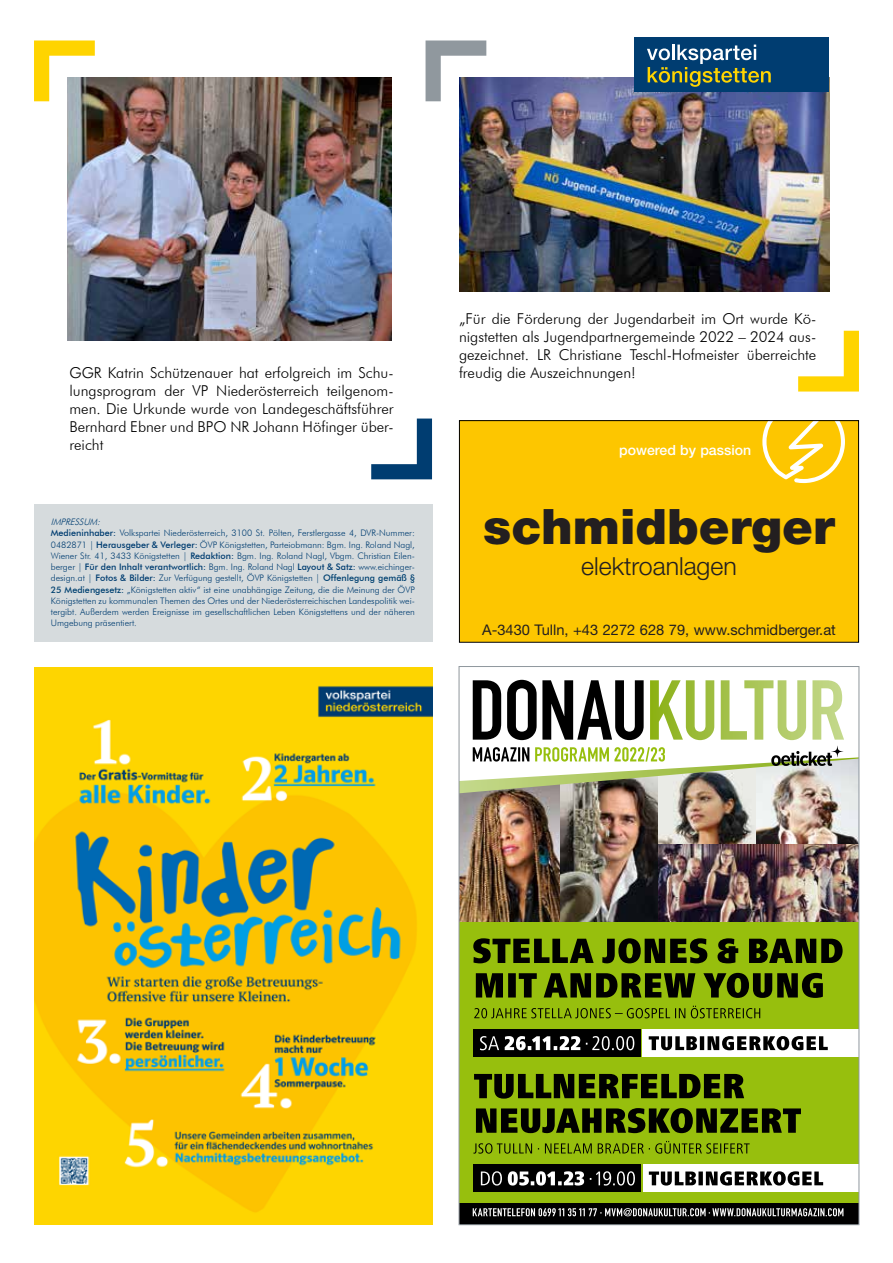
<style>
.page{position:relative;width:893px;height:1263px;background:#fff}
.page>*{position:absolute;margin:0;border:0;box-sizing:border-box;transform-origin:0 0}
.t1{font:900 48.9px "Helvetica Neue";color:#231f20}
.t2{font:300 24.9px "Helvetica Neue";color:#231f20}
.t3{font:300 15px/18px "Futura BT";color:#000;text-align:justify}
.t4{font:14.7px "Helvetica Neue";color:#231f20}
.t5{font:500 14.1px "Helvetica Neue";color:#fff}
.t6{font:300 9px/11.2px "Futura BT";color:#003d71}
.s1{font-style:italic}
.s2{font-weight:500}
.s3{font-weight:500;color:#004171}
</style>
<div class="page">
<img style="left:34px;top:668px;width:398px;height:557px">
<div style="left:459px;top:701px;width:400px;height:524px;background:#97bf0d"></div>
<div style="left:459px;top:1203px;width:400px;height:22px;background:#000"></div>
<svg style="left:473px;top:1208px;width:370px;height:8px"></svg>
<img style="left:461px;top:793px;width:99px;height:128px">
<img style="left:560px;top:793px;width:98px;height:128px">
<img style="left:658px;top:793px;width:98px;height:52px">
<img style="left:756px;top:793px;width:101px;height:52px">
<svg style="left:474px;top:1006px;width:286px;height:12px"></svg>
<svg style="left:476px;top:973px;width:347px;height:25px"></svg>
<svg style="left:473px;top:938px;width:370px;height:25px"></svg>
<div style="left:473px;top:1030px;width:168px;height:27px;background:#000"></div>
<div style="left:643px;top:1030px;width:216px;height:27px;background:#fff"></div>
<svg style="left:480px;top:1036px;width:154px;height:14px"></svg>
<svg style="left:649px;top:1036px;width:179px;height:14px"></svg>
<div style="left:643px;top:1165px;width:216px;height:27px;background:#fff"></div>
<svg style="left:476px;top:1108px;width:325px;height:25px"></svg>
<svg style="left:474px;top:1074px;width:270px;height:24px"></svg>
<svg style="left:649px;top:1171px;width:174px;height:14px"></svg>
<div style="left:473px;top:1165px;width:168px;height:27px;background:#000"></div>
<svg style="left:481px;top:1171px;width:154px;height:14px"></svg>
<svg style="left:473px;top:1141px;width:277px;height:13px"></svg>
<img style="left:461px;top:781px;width:396px;height:12px">
<svg style="left:461px;top:679px;width:396px;height:102px;background:#e9eddf"></svg>
<svg style="left:650px;top:680px;width:194px;height:60px"></svg>
<svg style="left:473px;top:680px;width:171px;height:60px"></svg>
<svg style="left:535px;top:747px;width:130px;height:14px"></svg>
<svg style="left:473px;top:747px;width:56px;height:14px"></svg>
<svg style="left:771px;top:746px;width:72px;height:20px"></svg>
<img style="left:658px;top:845px;width:199px;height:76px">
<div style="left:459px;top:421px;width:400px;height:221px;background:#fdc600"></div>
<svg style="left:762px;top:422px;width:83px;height:61px"></svg>
<div style="left:459px;top:420px;width:400px;height:223px;border:1px solid #000"></div>
<div style="left:34px;top:505px;width:398px;height:137px;background:#d2d7da"></div>
<svg style="left:371px;top:418px;width:61px;height:61px"></svg>
<svg style="left:798px;top:331px;width:61px;height:61px"></svg>
<svg style="left:34px;top:41px;width:61px;height:60px"></svg>
<svg style="left:426px;top:41px;width:60px;height:60px"></svg>
<img style="left:68px;top:78px;width:324px;height:262px">
<img style="left:459px;top:78px;width:370px;height:213px">
<div style="left:634px;top:37px;width:195px;height:55px;background:#003d71"></div>
<svg style="left:647px;top:45px;width:124px;height:42px"></svg>
<h3 class="t3" style="left:69px;top:364px;width:326px">GGR Katrin Schützenauer hat erfolgreich im Schu&shy;lungsprogram der VP Niederösterreich teilgenom&shy;men. Die Urkunde wurde von Landegeschäftsführer Bernhard Ebner und BPO NR Johann Höfinger über&shy;reicht</h3>
<p class="t6" style="left:51px;top:516px;width:366px"><span class="s1">IMPRESSUM:<br></span><span class="s2">Medieninhaber:</span> Volkspartei Niederösterreich, 3100 St. Pölten, Ferstlergasse 4, DVR-Nummer:<br>0482871 | <span class="s2">Herausgeber &amp; Verleger:</span> ÖVP Königstetten, Parteiobmann: Bgm. Ing. Roland Nagl, Wiener Str. 41, 3433 Königstetten | <span class="s2">Redaktion:</span> Bgm. Ing. Roland Nagl, Vbgm. Christian Eilen&shy;berger | <span class="s2">Für den Inhalt verantwortlich:</span> Bgm. Ing. Roland Nagl <span class="s2">Layout &amp; Satz:</span> www.eichinger&shy;design.at | <span class="s2">Fotos &amp; Bilder:</span> Zur Verfügung gestellt, ÖVP Königstetten | <span class="s3">Offenlegung gemäß § 25 Mediengesetz:</span> „Königstetten aktiv“ ist eine unabhängige Zeitung, die die Meinung der ÖVP Königstetten zu kommunalen Themen des Ortes und der Niederösterreichischen Landespolitik wei&shy;tergibt. Außerdem werden Ereignisse im gesellschaftlichen Leben Königstettens und der näheren Umgebung präsentiert.</p>
<h3 class="t3" style="left:459px;top:310px;width:359px">„Für die Förderung der Jugendarbeit im Ort wurde Kö&shy;nigstetten als Jugendpartnergemeinde 2022 – 2024 aus&shy;gezeichnet. LR Christiane Teschl-Hofmeister überreichte freudig die Auszeichnungen!</h3>
<h3 class="t5" style="left:619px;top:441px;width:133px">powered by passion</h3>
<h1 class="t1" style="left:483px;top:497px;width:353px">schmidberger</h1>
<h2 class="t2" style="left:581px;top:551px;width:157px">elektroanlagen</h2>
<h3 class="t4" style="left:482px;top:621px;width:355px">A-3430 Tulln, +43 2272 628 79, www.schmidberger.at</h3>
</div>
